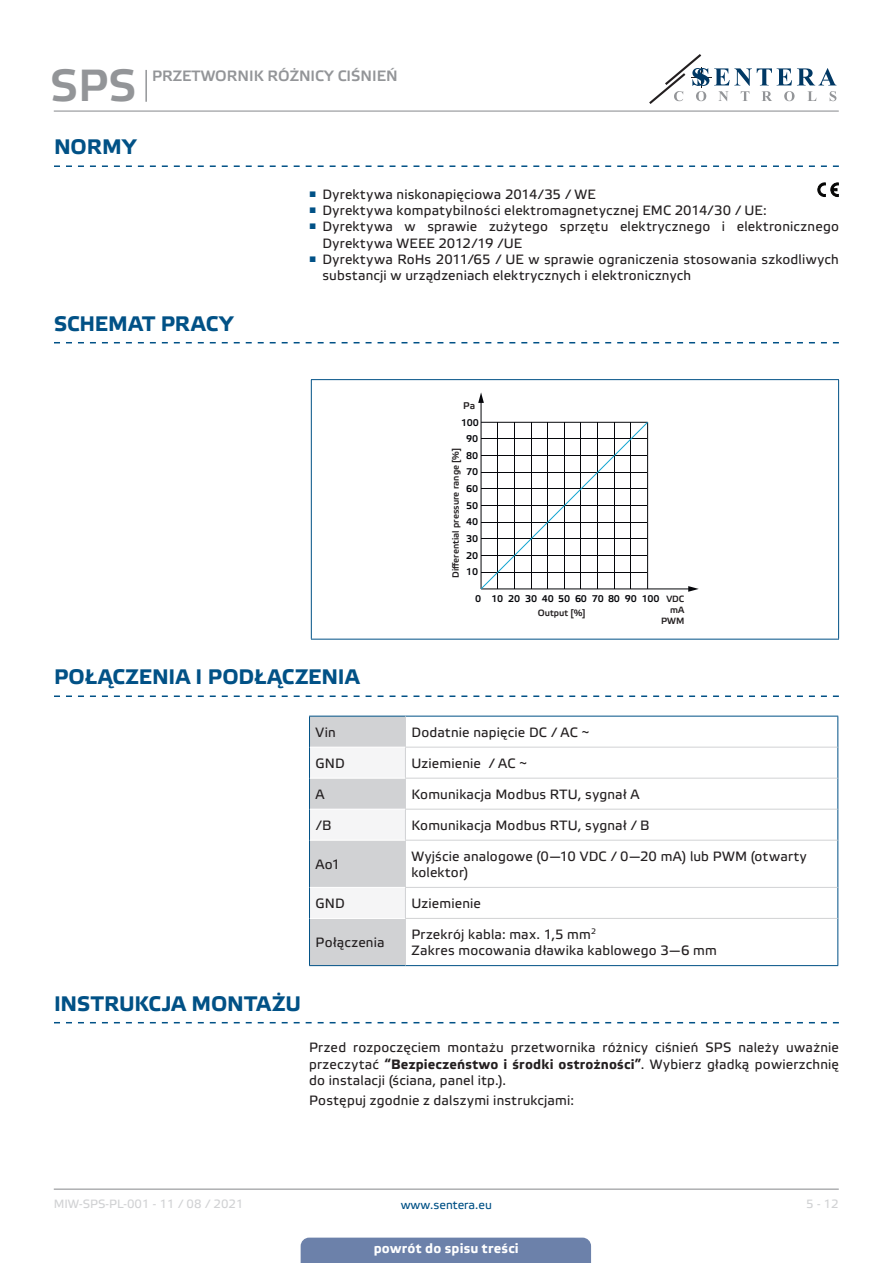
<style>
.page{position:relative;width:893px;height:1263px;background:#fff}
.page>*{position:absolute;margin:0;border:0;box-sizing:border-box;transform-origin:0 0}
.t1{font:45px "Etelka Medium Pro";color:#939598}
.t2{font:700 21px "Etelka Text Pro";letter-spacing:.005em;color:#015186}
.t3{font:15px "Etelka Medium Pro";color:#939598}
.body{font:13.5px/16.2px "Etelka Text Pro";letter-spacing:.015em;color:#231f20}
.TABLE_TEXT_WHITE{font:13.5px/16.2px "Etelka Text Pro";letter-spacing:.015em;color:#231f20}
.t4{font:700 13.5px "Etelka Text Pro";letter-spacing:.02em;color:#fff}
.t5{font:12px "Etelka Text Pro";color:#d1d2d4}
.t6{font:12px "Etelka Text Pro";color:#015186}
.t7{font:9.75px "Etelka Medium Pro";letter-spacing:-.02em;color:#05060a}
.t8{font:9.75px "Etelka Medium Pro";color:#231f20}
.t9{font:9px/10.9px "Etelka Medium Pro";color:#231f20;text-align:right}
.s1{font-weight:700}
</style>
<div class="page">
<hr style="left:54px;top:111px;width:785px;height:1px;background:#939598">
<hr style="left:54px;top:1188px;width:785px;height:2px;background:#939598">
<svg style="left:649px;top:54px;width:187px;height:50px"></svg>
<div style="left:301px;top:1237px;width:290px;height:26px;background:#6c81aa"></div>
<hr style="left:145px;top:70px;width:2px;height:32px;background:#939598">
<svg style="left:54px;top:165px;width:785px;height:2px"></svg>
<svg style="left:54px;top:342px;width:785px;height:1px"></svg>
<svg style="left:54px;top:695px;width:785px;height:2px"></svg>
<svg style="left:817px;top:183px;width:21px;height:14px"></svg>
<hr style="left:311px;top:379px;width:528px;height:1px;background:#015186">
<hr style="left:311px;top:380px;width:1px;height:259px;background:#015186">
<hr style="left:838px;top:380px;width:1px;height:259px;background:#015186">
<hr style="left:311px;top:639px;width:528px;height:1px;background:#015186">
<hr style="left:481px;top:401px;width:1px;height:188px;background:#05060a">
<svg style="left:478px;top:392px;width:6px;height:11px"></svg>
<hr style="left:481px;top:589px;width:209px;height:1px;background:#05060a">
<svg style="left:688px;top:586px;width:11px;height:6px"></svg>
<svg style="left:480px;top:421px;width:168px;height:169px"></svg>
<svg style="left:406px;top:746px;width:431px;height:94px"></svg>
<svg style="left:310px;top:717px;width:95px;height:248px"></svg>
<hr style="left:309px;top:716px;width:96px;height:1px;background:#015186">
<hr style="left:309px;top:716px;width:1px;height:31px;background:#015186">
<hr style="left:405px;top:716px;width:433px;height:1px;background:#015186">
<hr style="left:837px;top:716px;width:1px;height:31px;background:#015186">
<hr style="left:309px;top:747px;width:1px;height:31px;background:#015186">
<hr style="left:837px;top:747px;width:1px;height:31px;background:#015186">
<hr style="left:309px;top:778px;width:1px;height:31px;background:#015186">
<hr style="left:837px;top:778px;width:1px;height:31px;background:#015186">
<hr style="left:309px;top:809px;width:1px;height:31px;background:#015186">
<hr style="left:837px;top:809px;width:1px;height:31px;background:#015186">
<hr style="left:309px;top:840px;width:1px;height:47px;background:#015186">
<hr style="left:837px;top:840px;width:1px;height:47px;background:#015186">
<hr style="left:309px;top:887px;width:1px;height:31px;background:#015186">
<hr style="left:837px;top:887px;width:1px;height:31px;background:#015186">
<hr style="left:309px;top:918px;width:1px;height:47px;background:#015186">
<hr style="left:837px;top:918px;width:1px;height:47px;background:#015186">
<hr style="left:309px;top:965px;width:96px;height:1px;background:#015186">
<hr style="left:405px;top:965px;width:433px;height:1px;background:#015186">
<hr style="left:405px;top:716px;width:1px;height:31px;background:#d1d2d4">
<hr style="left:405px;top:747px;width:432px;height:1px;background:#d1d2d4">
<hr style="left:405px;top:747px;width:1px;height:31px;background:#d1d2d4">
<hr style="left:405px;top:778px;width:432px;height:1px;background:#d1d2d4">
<hr style="left:405px;top:778px;width:1px;height:31px;background:#d1d2d4">
<hr style="left:405px;top:809px;width:432px;height:1px;background:#d1d2d4">
<hr style="left:405px;top:809px;width:1px;height:31px;background:#d1d2d4">
<hr style="left:405px;top:840px;width:432px;height:1px;background:#d1d2d4">
<hr style="left:405px;top:840px;width:1px;height:47px;background:#d1d2d4">
<hr style="left:405px;top:887px;width:432px;height:1px;background:#d1d2d4">
<hr style="left:405px;top:888px;width:1px;height:30px;background:#d1d2d4">
<hr style="left:405px;top:918px;width:432px;height:1px;background:#d1d2d4">
<hr style="left:405px;top:919px;width:1px;height:46px;background:#d1d2d4">
<hr style="left:310px;top:747px;width:95px;height:1px;background:#fff">
<hr style="left:310px;top:778px;width:95px;height:1px;background:#fff">
<hr style="left:310px;top:809px;width:95px;height:1px;background:#fff">
<hr style="left:310px;top:840px;width:95px;height:1px;background:#fff">
<hr style="left:310px;top:887px;width:95px;height:1px;background:#fff">
<hr style="left:310px;top:918px;width:95px;height:1px;background:#fff">
<svg style="left:54px;top:1022px;width:785px;height:1px"></svg>
<h1 class="t1" style="left:50px;top:61px;width:88px">SPS</h1>
<p class="t3" style="left:152px;top:67px;width:247px">PRZETWORNIK RÓŻNICY CIŚNIEŃ</p>
<p class="t2" style="left:54px;top:135px;width:84px">NORMY</p>
<p class="body" style="left:309px;top:187px;width:288px"><sup>■</sup> Dyrektywa niskonapięciowa 2014/35 / WE</p>
<p class="body" style="left:309px;top:203px;width:459px"><sup>■</sup> Dyrektywa kompatybilności elektromagnetycznej EMC 2014/30 / UE:</p>
<p class="body" style="left:322px;top:219px;width:518px;text-indent:-13px"><sup>■</sup> Dyrektywa w sprawie zużytego sprzętu elektrycznego i elektronicznego<br>Dyrektywa WEEE 2012/19 /UE</p>
<p class="body" style="left:322px;top:252px;width:518px;text-indent:-13px"><sup>■</sup> Dyrektywa RoHs 2011/65 / UE w sprawie ograniczenia stosowania szkodliwych substancji w urządzeniach elektrycznych i elektronicznych</p>
<p class="t2" style="left:54px;top:312px;width:181px">SCHEMAT PRACY</p>
<p class="t8" style="left:463px;top:401px;width:13px">Pa</p>
<p class="t7" style="left:461px;top:417px;width:19px">100</p>
<p class="t7" style="left:466px;top:434px;width:13px">90</p>
<p class="t9" style="left:451px;top:578px;width:132px;rotate:-90deg">Differential pressure range [%]</p>
<p class="t7" style="left:466px;top:450px;width:13px">80</p>
<p class="t7" style="left:466px;top:467px;width:13px">70</p>
<p class="t7" style="left:466px;top:484px;width:13px">60</p>
<p class="t7" style="left:466px;top:500px;width:13px">50</p>
<p class="t7" style="left:466px;top:517px;width:13px">40</p>
<p class="t7" style="left:466px;top:533px;width:13px">30</p>
<p class="t7" style="left:466px;top:550px;width:13px">20</p>
<p class="t7" style="left:466px;top:566px;width:13px">10</p>
<p class="t7" style="left:475px;top:593px;width:186px">0 10 20 30 40 50 60 70 80 90 100</p>
<p class="t9" style="left:661px;top:594px;width:25px">VDC mA<br>PWM</p>
<p class="t9" style="left:538px;top:608px;width:49px">Output [%]</p>
<p class="t2" style="left:54px;top:665px;width:307px">POŁĄCZENIA I PODŁĄCZENIA</p>
<p class="TABLE_TEXT_WHITE" style="left:315px;top:724px;width:22px">Vin</p>
<p class="TABLE_TEXT_WHITE" style="left:411px;top:724px;width:180px">Dodatnie napięcie DC / AC ~</p>
<p class="TABLE_TEXT_WHITE" style="left:315px;top:755px;width:31px">GND</p>
<p class="TABLE_TEXT_WHITE" style="left:411px;top:755px;width:117px">Uziemienie / AC ~</p>
<p class="TABLE_TEXT_WHITE" style="left:315px;top:787px;width:11px">A</p>
<p class="TABLE_TEXT_WHITE" style="left:411px;top:787px;width:230px">Komunikacja Modbus RTU, sygnał A</p>
<p class="TABLE_TEXT_WHITE" style="left:315px;top:818px;width:18px">/B</p>
<p class="TABLE_TEXT_WHITE" style="left:411px;top:818px;width:240px">Komunikacja Modbus RTU, sygnał / B</p>
<p class="TABLE_TEXT_WHITE" style="left:315px;top:857px;width:26px">Ao1</p>
<p class="TABLE_TEXT_WHITE" style="left:411px;top:849px;width:397px">Wyjście analogowe (0—10 VDC / 0—20 mA) lub PWM (otwarty kolektor)</p>
<p class="TABLE_TEXT_WHITE" style="left:315px;top:896px;width:31px">GND</p>
<p class="TABLE_TEXT_WHITE" style="left:411px;top:896px;width:71px">Uziemienie</p>
<p class="TABLE_TEXT_WHITE" style="left:315px;top:935px;width:71px">Połączenia</p>
<p class="TABLE_TEXT_WHITE" style="left:411px;top:927px;width:307px">Przekrój kabla: max. 1,5 mm<sup>2<br></sup>Zakres mocowania dławika kablowego 3—6 mm</p>
<p class="t2" style="left:54px;top:992px;width:249px">INSTRUKCJA MONTAŻU</p>
<p class="body" style="left:309px;top:1040px;width:531px;text-align:justify">Przed rozpoczęciem montażu przetwornika różnicy ciśnień SPS należy uważnie przeczytać <span class="s1">“Bezpieczeństwo i środki ostrożności”</span>. Wybierz gładką powierzchnię do instalacji (ściana, panel itp.).</p>
<p class="body" style="left:309px;top:1093px;width:266px">Postępuj zgodnie z dalszymi instrukcjami:</p>
<p class="t5" style="left:54px;top:1197px;width:191px">MIW-SPS-PL-001 - 11 / 08 / 2021</p>
<p class="t6" style="left:401px;top:1198px;width:93px">www.sentera.eu</p>
<p class="t5" style="left:806px;top:1197px;width:34px">5 - 12</p>
<p class="t4" style="left:374px;top:1240px;width:147px">powrót do spisu treści</p>
</div>
